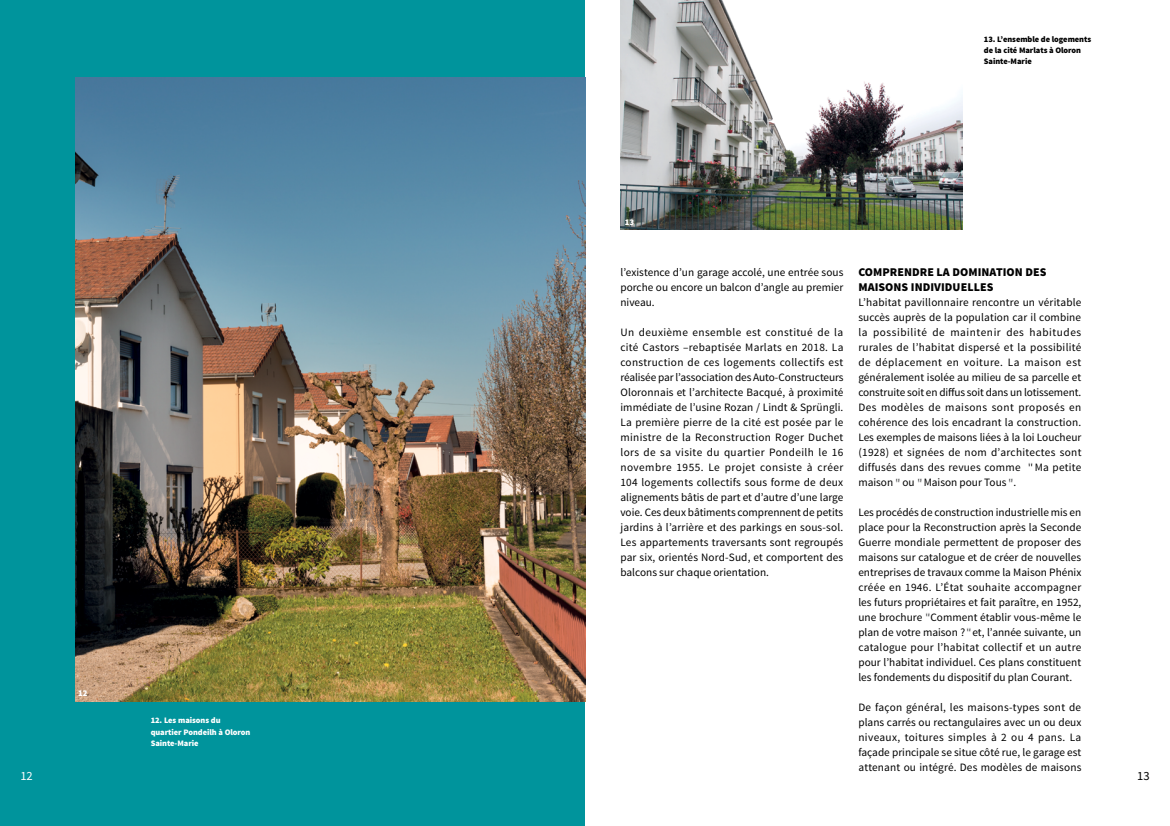
<style>
.page{position:relative;width:1170px;height:826px;background:#fff}
.page>*{position:absolute;margin:0;border:0;box-sizing:border-box;transform-origin:0 0}
.t1{font:12.5px "Source Sans Pro";color:#fff}
.t2{font:12.5px "Source Sans Pro";color:#000}
.t3{font:900 11.88px/15px "Source Sans Pro";letter-spacing:.005em;color:#000}
.t4{font:11.25px/15px "Source Sans Pro";color:#000;text-align:justify}
.t5{font:900 8.75px "Source Sans Pro";color:#fff}
.t6{font:900 8.38px/11.2px "Source Sans Pro";letter-spacing:-.005em;color:#000}
.t7{font:900 8.38px/11.2px "Source Sans Pro";letter-spacing:-.005em;color:#fff}
</style>
<div class="page">
<div style="left:0;top:0;width:585px;height:826px;background:#00949c"></div>
<img style="left:75px;top:78px;width:510px;height:624px">
<img style="left:620px;top:0;width:342px;height:230px">
<svg style="left:1028px;top:463px;width:5px;height:4px"></svg>
<svg style="left:895px;top:478px;width:5px;height:5px"></svg>
<svg style="left:917px;top:478px;width:5px;height:5px"></svg>
<svg style="left:1008px;top:478px;width:5px;height:5px"></svg>
<svg style="left:925px;top:613px;width:5px;height:4px"></svg>
<svg style="left:966px;top:628px;width:5px;height:4px"></svg>
<p class="t5" style="left:624px;top:216px;width:11px">13</p>
<p class="t6" style="left:983px;top:34px;width:109px">13. L’ensemble de logements de la cité Marlats à Oloron<br>Sainte-Marie</p>
<p class="t4" style="left:620px;top:264px;width:224px">l’existence d’un garage accolé, une entrée sous porche ou encore un balcon d’angle au premier niveau.</p>
<p class="t4" style="left:620px;top:324px;width:224px">Un deuxième ensemble est constitué de la cité Castors –rebaptisée Marlats en 2018. La construction de ces logements collectifs est réalisée par l’association des Auto-Constructeurs Oloronnais et l’architecte Bacqué, à proximité immédiate de l’usine Rozan / Lindt &amp; Sprüngli.<br>La première pierre de la cité est posée par le ministre de la Reconstruction Roger Duchet lors de sa visite du quartier Pondeilh le 16 novembre 1955. Le projet consiste à créer 104 logements collectifs sous forme de deux alignements bâtis de part et d’autre d’une large voie. Ces deux bâtiments comprennent de petits jardins à l’arrière et des parkings en sous-sol.<br>Les appartements traversants sont regroupés par six, orientés Nord-Sud, et comportent des balcons sur chaque orientation.</p>
<p class="t3" style="left:858px;top:265px;width:190px">Comprendre la domination des maisons individuelles</p>
<p class="t4" style="left:858px;top:294px;width:224px">L’habitat pavillonnaire rencontre un véritable succès auprès de la population car il combine la possibilité de maintenir des habitudes rurales de l’habitat dispersé et la possibilité de déplacement en voiture. La maison est généralement isolée au milieu de sa parcelle et construite soit en diffus soit dans un lotissement.<br>Des modèles de maisons sont proposés en cohérence des lois encadrant la construction.<br>Les exemples de maisons liées à la loi Loucheur (1928) et signées de nom d’architectes sont diffusés dans des revues comme Ma petite maison ou Maison pour Tous .</p>
<p class="t4" style="left:858px;top:504px;width:224px">Les procédés de construction industrielle mis en place pour la Reconstruction après la Seconde Guerre mondiale permettent de proposer des maisons sur catalogue et de créer de nouvelles entreprises de travaux comme la Maison Phénix créée en 1946. L’État souhaite accompagner les futurs propriétaires et fait paraître, en 1952, une brochure Comment établir vous-même le plan de votre maison ? et, l’année suivante, un catalogue pour l’habitat collectif et un autre pour l’habitat individuel. Ces plans constituent les fondements du dispositif du plan Courant.</p>
<p class="t4" style="left:858px;top:699px;width:224px">De façon général, les maisons-types sont de plans carrés ou rectangulaires avec un ou deux niveaux, toitures simples à 2 ou 4 pans. La façade principale se situe côté rue, le garage est attenant ou intégré. Des modèles de maisons</p>
<p class="t5" style="left:78px;top:687px;width:11px">12</p>
<p class="t7" style="left:151px;top:715px;width:101px">12. Les maisons du quartier Pondeilh à Oloron<br>Sainte-Marie</p>
<p class="t1" style="left:20px;top:768px;width:14px">12</p>
<p class="t2" style="left:1136px;top:768px;width:14px">13</p>
</div>
